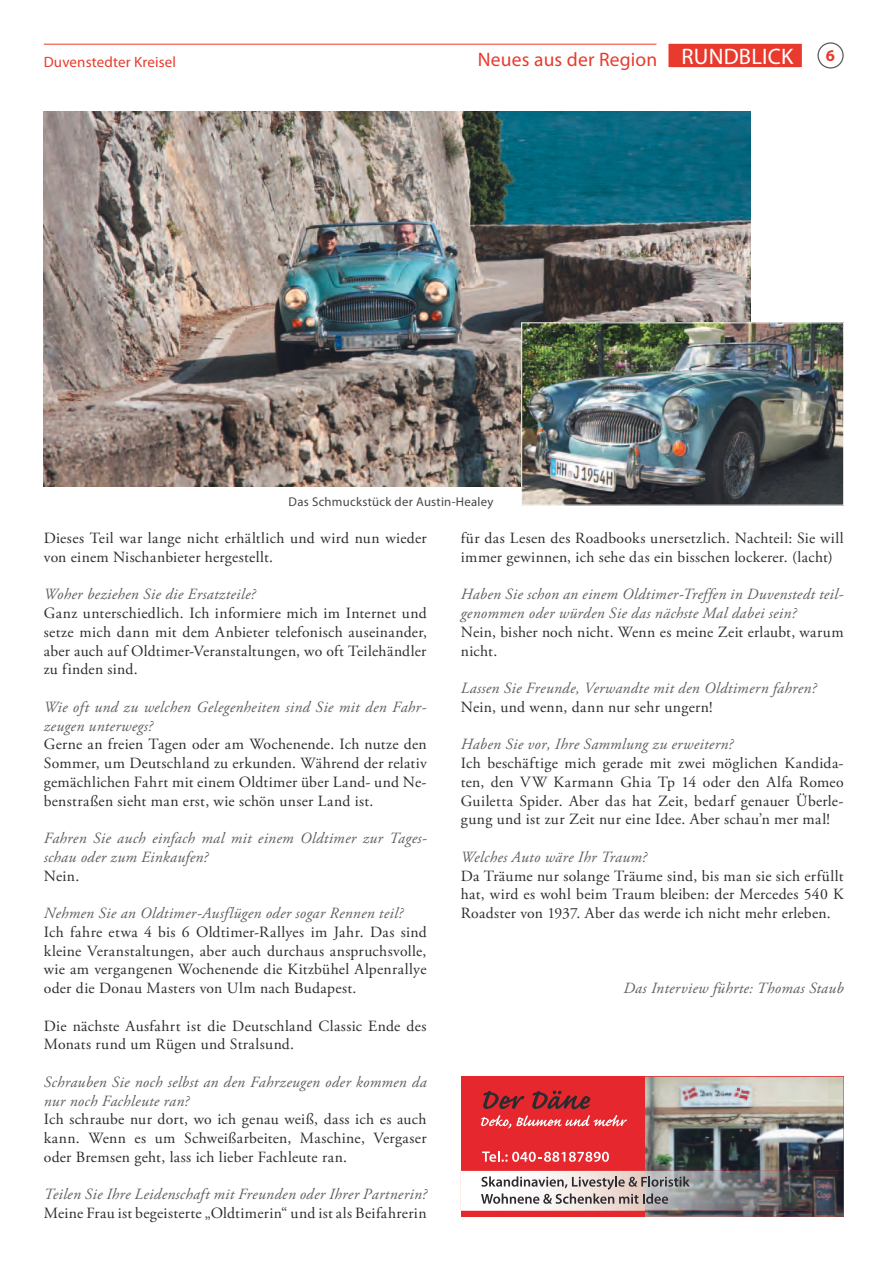
<style>
.page{position:relative;width:896px;height:1266px;background:#fff}
.page>*{position:absolute;margin:0;border:0;box-sizing:border-box;transform-origin:0 0}
.t1{font:19.5px "Myriad Pro";letter-spacing:.01em;color:#e83b2e}
.t2{font:700 16.5px "Myriad Pro";color:#e83b2e}
.t3{font:15.6px/18.8px "Adobe Garamond Pro";letter-spacing:.02em;color:#2e2b30;text-align:justify}
.t4{font:italic 15.6px/18.8px "Adobe Garamond Pro";letter-spacing:.02em;color:#5d5e61}
.t5{font:15px "Myriad Pro";letter-spacing:.01em;color:#e83b2e}
.t6{font:12.75px "Myriad Pro";letter-spacing:.02em;color:#46474a}
.s1{font-size:22.5px;color:#fff}
</style>
<div class="page">
<div style="left:817px;top:42px;width:26px;height:27px;border:1px solid #5d5e61;border-radius:50%"></div>
<hr style="left:44px;top:44px;width:757px;height:1px;background:#e83b2e">
<div style="left:662px;top:38px;width:145px;height:35px;background:#e83b2e"></div>
<div style="left:656px;top:32px;width:157px;height:47px;border:12px solid #fff"></div>
<img style="left:44px;top:112px;width:706px;height:375px">
<img style="left:523px;top:324px;width:319px;height:179px">
<div style="left:521px;top:322px;width:323px;height:183px;border:1px solid #fff"></div>
<div style="left:460px;top:1076px;width:383px;height:140px;background:#e6282e"></div>
<img style="left:645px;top:1216px;width:198px;height:1px">
<img style="left:645px;top:1076px;width:198px;height:140px">
<img style="left:460px;top:1170px;width:382px;height:40px">
<svg style="left:482px;top:1151px;width:127px;height:10px"></svg>
<svg style="left:481px;top:1090px;width:145px;height:38px"></svg>
<svg style="left:481px;top:1176px;width:208px;height:27px"></svg>
<p class="t5" style="left:44px;top:56px;width:134px">Duvenstedter Kreisel</p>
<p class="t1" style="left:478px;top:52px;width:317px">Neues aus der Region <span class="s1">RUNDBLICK</span></p>
<p class="t2" style="left:825px;top:49px;width:11px">6</p>
<p class="t6" style="left:288px;top:496px;width:206px">Das Schmuckstück der Austin-Healey</p>
<p class="t3" style="left:44px;top:530px;width:384px">Dieses Teil war lange nicht erhältlich und wird nun wieder von einem Nischanbieter hergestellt.</p>
<p class="t4" style="left:44px;top:586px;width:213px">Woher beziehen Sie die Ersatzteile?</p>
<p class="t3" style="left:44px;top:605px;width:384px">Ganz unterschiedlich. Ich informiere mich im Internet und setze mich dann mit dem Anbieter telefonisch auseinander, aber auch auf Oldtimer-Veranstaltungen, wo oft Teilehändler zu finden sind.</p>
<p class="t4" style="left:44px;top:698px;width:384px">Wie oft und zu welchen Gelegenheiten sind Sie mit den Fahr&shy;zeugen unterwegs?</p>
<p class="t3" style="left:44px;top:736px;width:384px">Gerne an freien Tagen oder am Wochenende. Ich nutze den Sommer, um Deutschland zu erkunden. Während der relativ gemächlichen Fahrt mit einem Oldtimer über Land- und Ne&shy;benstraßen sieht man erst, wie schön unser Land ist.</p>
<p class="t4" style="left:44px;top:830px;width:384px">Fahren Sie auch einfach mal mit einem Oldtimer zur Tages&shy;schau oder zum Einkaufen?</p>
<p class="t3" style="left:44px;top:867px;width:37px">Nein.</p>
<p class="t4" style="left:44px;top:905px;width:360px">Nehmen Sie an Oldtimer-Ausflügen oder sogar Rennen teil?</p>
<p class="t3" style="left:44px;top:923px;width:384px">Ich fahre etwa 4 bis 6 Oldtimer-Rallyes im Jahr. Das sind kleine Veranstaltungen, aber auch durchaus anspruchsvolle, wie am vergangenen Wochenende die Kitzbühel Alpenrallye oder die Donau Masters von Ulm nach Budapest.</p>
<p class="t3" style="left:44px;top:1017px;width:384px">Die nächste Ausfahrt ist die Deutschland Classic Ende des<br>Monats rund um Rügen und Stralsund.</p>
<p class="t4" style="left:44px;top:1073px;width:384px">Schrauben Sie noch selbst an den Fahrzeugen oder kommen da nur noch Fachleute ran?</p>
<p class="t3" style="left:44px;top:1111px;width:384px">Ich schraube nur dort, wo ich genau weiß, dass ich es auch kann. Wenn es um Schweißarbeiten, Maschine, Vergaser oder Bremsen geht, lass ich lieber Fachleute ran.</p>
<p class="t4" style="left:44px;top:1186px;width:384px">Teilen Sie Ihre Leidenschaft mit Freunden oder Ihrer Partnerin?</p>
<p class="t3" style="left:44px;top:1204px;width:384px">Meine Frau ist begeisterte „Oldtimerin“ und ist als Beifahrerin</p>
<p class="t3" style="left:460px;top:530px;width:384px">für das Lesen des Roadbooks unersetzlich. Nachteil: Sie will immer gewinnen, ich sehe das ein bisschen lockerer. (lacht)</p>
<p class="t4" style="left:460px;top:586px;width:384px">Haben Sie schon an einem Oldtimer-Treffen in Duvenstedt teil&shy;genommen oder würden Sie das nächste Mal dabei sein?</p>
<p class="t3" style="left:460px;top:623px;width:384px">Nein, bisher noch nicht. Wenn es meine Zeit erlaubt, warum nicht.</p>
<p class="t4" style="left:460px;top:680px;width:357px">Lassen Sie Freunde, Verwandte mit den Oldtimern fahren?</p>
<p class="t3" style="left:460px;top:698px;width:253px">Nein, und wenn, dann nur sehr ungern!</p>
<p class="t4" style="left:460px;top:736px;width:274px">Haben Sie vor, Ihre Sammlung zu erweitern?</p>
<p class="t3" style="left:460px;top:755px;width:384px">Ich beschäftige mich gerade mit zwei möglichen Kandida&shy;ten, den VW Karmann Ghia Tp 14 oder den Alfa Romeo Guiletta Spider. Aber das hat Zeit, bedarf genauer Überle&shy;gung und ist zur Zeit nur eine Idee. Aber schau’n mer mal!</p>
<p class="t4" style="left:460px;top:848px;width:188px">Welches Auto wäre Ihr Traum?</p>
<p class="t3" style="left:460px;top:867px;width:384px">Da Träume nur solange Träume sind, bis man sie sich erfüllt hat, wird es wohl beim Traum bleiben: der Mercedes 540 K Roadster von 1937. Aber das werde ich nicht mehr erleben.</p>
<p class="t4" style="left:623px;top:979px;width:222px">Das Interview führte: Thomas Staub</p>
</div>
